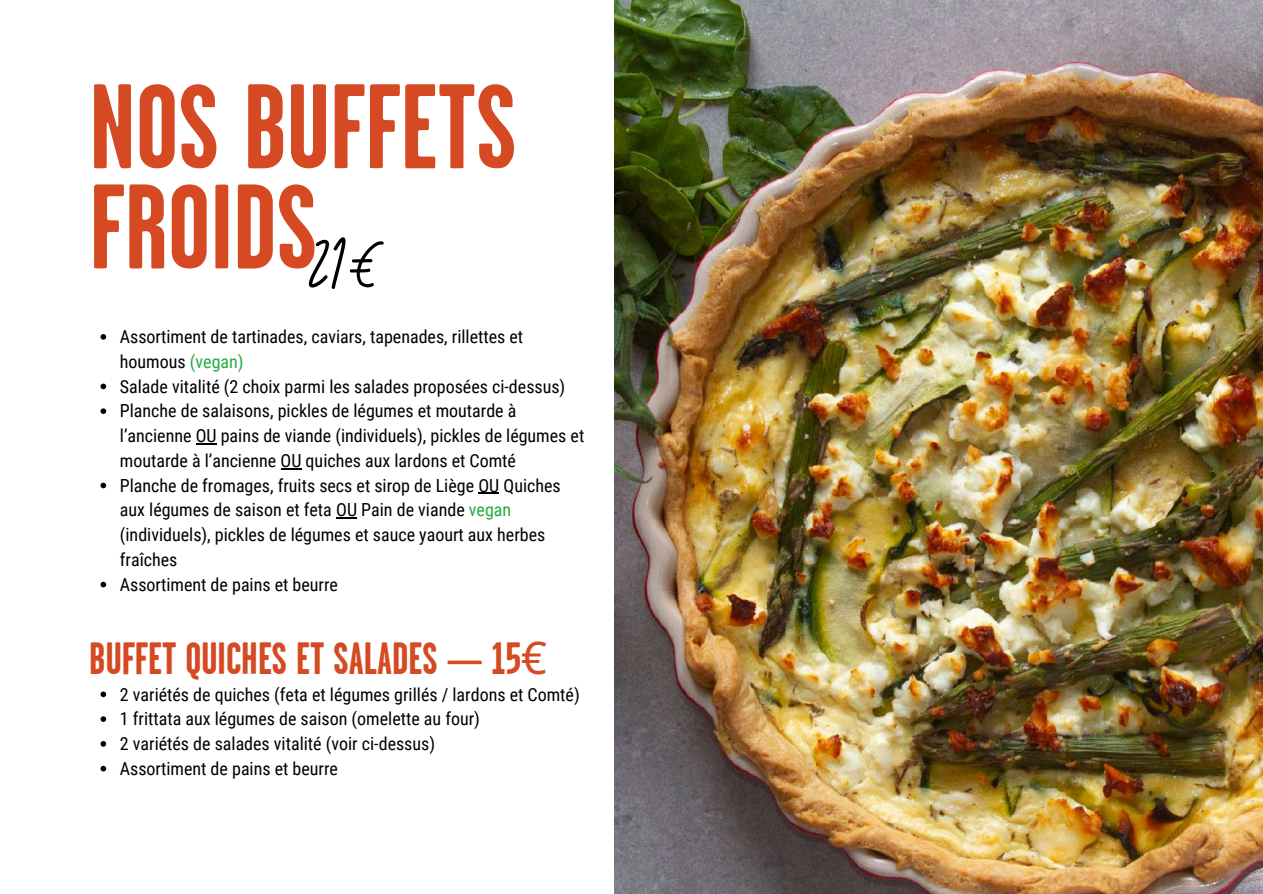
<style>
.page{position:relative;width:1263px;height:894px;background:#fff}
.page>*{position:absolute;margin:0;border:0;box-sizing:border-box;transform-origin:0 0}
.t1{font:700 120px/100.2px "Garage Gothic";color:#d54a23}
.t2{font:700 45px "Garage Gothic";color:#d54a23}
.t3{font:18px/24.8px "Roboto Condensed";color:#000}
.s1{color:#22ab44}
.s2{font-family:"Noto Sans";font-weight:400}
</style>
<div class="page">
<img style="left:615px;top:0;width:648px;height:893px">
<svg style="left:101px;top:334px;width:5px;height:5px"></svg>
<svg style="left:101px;top:383px;width:5px;height:6px"></svg>
<svg style="left:101px;top:408px;width:5px;height:6px"></svg>
<svg style="left:196px;top:443px;width:21px;height:1px"></svg>
<svg style="left:281px;top:468px;width:21px;height:1px"></svg>
<svg style="left:101px;top:482px;width:5px;height:6px"></svg>
<hr style="left:478px;top:492px;width:21px;height:2px;background:#000">
<svg style="left:336px;top:517px;width:21px;height:1px"></svg>
<svg style="left:101px;top:581px;width:5px;height:6px"></svg>
<svg style="left:101px;top:691px;width:5px;height:6px"></svg>
<svg style="left:101px;top:716px;width:5px;height:5px"></svg>
<svg style="left:101px;top:741px;width:5px;height:5px"></svg>
<svg style="left:101px;top:765px;width:5px;height:6px"></svg>
<h1 class="t1" style="left:89px;top:88px;width:429px">NOS BUFFETS<br>FROIDS<sub>21€</sub></h1>
<p class="t3" style="left:120px;top:324px;width:466px">Assortiment de tartinades, caviars, tapenades, rillettes et houmous <span class="s1">(vegan)<br></span>Salade vitalité (2 choix parmi les salades proposées ci-dessus)<br>Planche de salaisons, pickles de légumes et moutarde à l’ancienne OU pains de viande (individuels), pickles de légumes et moutarde à l’ancienne OU quiches aux lardons et Comté<br>Planche de fromages, fruits secs et sirop de Liège OU Quiches aux légumes de saison et feta OU Pain de viande <span class="s1">vegan </span>(individuels), pickles de légumes et sauce yaourt aux herbes fraîches<br>Assortiment de pains et beurre</p>
<h2 class="t2" style="left:89px;top:641px;width:459px">BUFFET QUICHES ET SALADES — 15<span class="s2">€</span></h2>
<p class="t3" style="left:120px;top:681px;width:461px">2 variétés de quiches (feta et légumes grillés / lardons et Comté)<br>1 frittata aux légumes de saison (omelette au four)<br>2 variétés de salades vitalité (voir ci-dessus)<br>Assortiment de pains et beurre</p>
</div>
